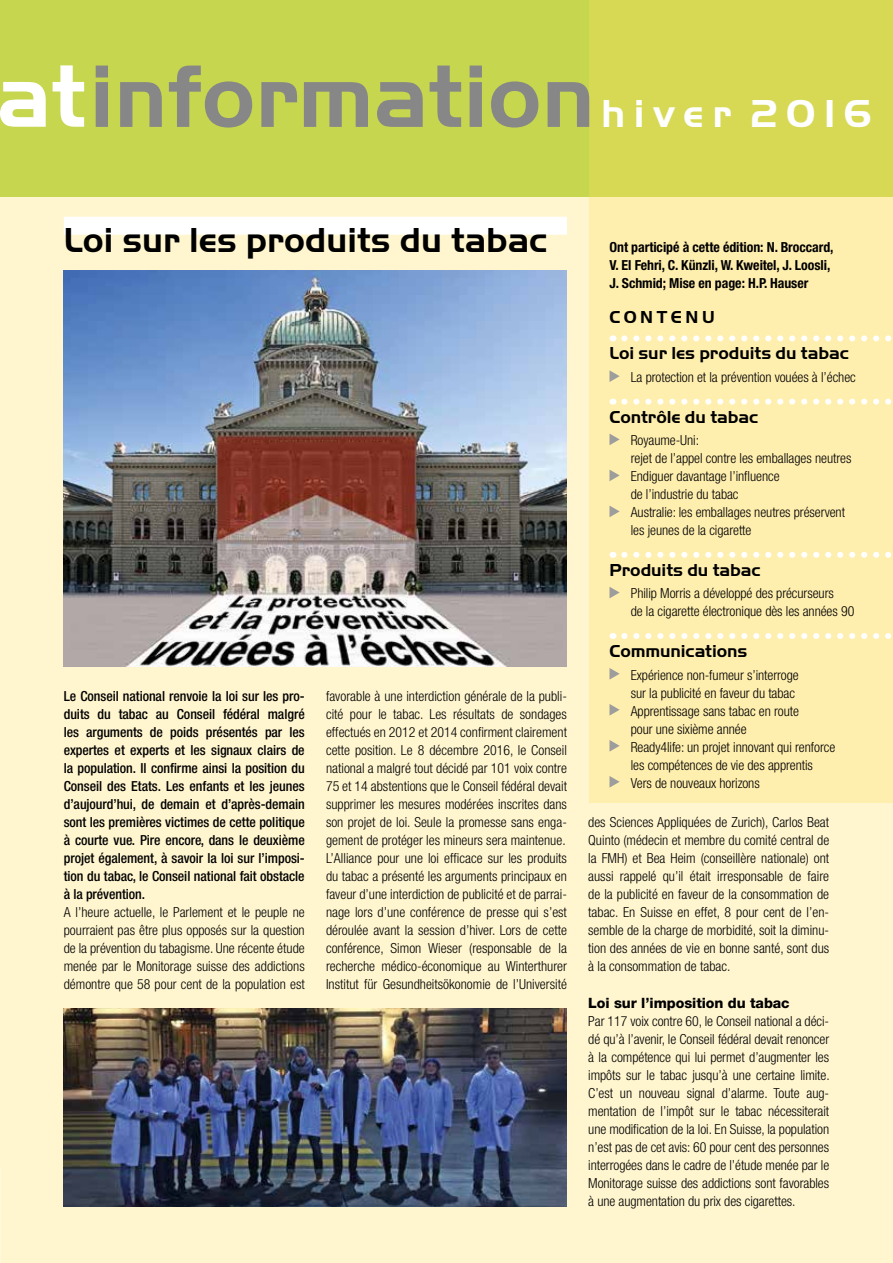
<style>
.page{position:relative;width:893px;height:1263px;background:#fff}
.page>*{position:absolute;margin:0;border:0;box-sizing:border-box;transform-origin:0 0}
.t1{font:700 40.5px "Handel Got D";letter-spacing:.21em;color:#fff}
.t2{font:700 36px "Handel Got D";color:#000}
.t3{font:700 18px/36px "Handel Got D";letter-spacing:-.005em;color:#000}
.t4{font:800 14.25px "Helvetica Neue";letter-spacing:-.005em;color:#000}
.t5{font:300 condensed 13.8px/18px "Helvetica Neue";letter-spacing:-.005em;color:#000;text-align:justify}
.t6{font:500 condensed 13.8px/18px "Helvetica Neue";letter-spacing:-.005em;color:#000;text-align:justify}
.t7{font:700 condensed 13.8px/18px "Helvetica Neue";letter-spacing:-.005em;color:#000}
</style>
<div class="page">
<hr style="left:0;top:0;width:1px;height:1263px;background:#ffe163">
<div style="left:1px;top:0;width:892px;height:1263px;background:#fff6d0"></div>
<div style="left:1px;top:0;width:892px;height:197px;background:#c7d64f"></div>
<svg style="left:589px;top:0;width:304px;height:802px;fill:#ffefaf"></svg>
<svg style="left:96px;top:66px;width:493px;height:61px"></svg>
<svg style="left:0;top:82px;width:46px;height:45px"></svg>
<svg style="left:53px;top:65px;width:31px;height:62px"></svg>
<svg style="left:624px;top:335px;width:269px;height:6px;background:#fff4cd"></svg>
<svg style="left:609px;top:370px;width:11px;height:12px"></svg>
<svg style="left:624px;top:399px;width:269px;height:6px;background:#fff4cd"></svg>
<svg style="left:609px;top:434px;width:11px;height:11px"></svg>
<svg style="left:609px;top:470px;width:11px;height:11px"></svg>
<svg style="left:609px;top:506px;width:11px;height:11px"></svg>
<svg style="left:624px;top:552px;width:269px;height:6px;background:#fff5cd"></svg>
<svg style="left:609px;top:587px;width:11px;height:11px"></svg>
<svg style="left:624px;top:633px;width:269px;height:6px;background:#fff5cd"></svg>
<svg style="left:609px;top:668px;width:11px;height:12px"></svg>
<svg style="left:609px;top:704px;width:11px;height:12px"></svg>
<svg style="left:609px;top:740px;width:11px;height:12px"></svg>
<svg style="left:609px;top:776px;width:11px;height:12px"></svg>
<div style="left:64px;top:217px;width:503px;height:18px;background:#fff"></div>
<img style="left:64px;top:271px;width:503px;height:395px">
<img style="left:64px;top:1008px;width:503px;height:198px">
<h1 class="t1" style="left:601px;top:91px;width:272px">hiver 2016</h1>
<h2 class="t2" style="left:64px;top:219px;width:485px">Loi sur les produits du tabac</h2>
<p class="t6" style="left:64px;top:687px;width:242px">Le Conseil national renvoie la loi sur les pro&shy;duits du tabac au Conseil fédéral malgré les arguments de poids présentés par les expertes et experts et les signaux clairs de la population. Il confirme ainsi la position du Conseil des Etats. Les enfants et les jeunes d’aujourd’hui, de demain et d’après-demain sont les premières victimes de cette politique à courte vue. Pire encore, dans le deuxième projet également, à savoir la loi sur l’imposi&shy;tion du tabac, le Conseil national fait obstacle à la prévention.</p>
<p class="t5" style="left:64px;top:903px;width:242px">A l’heure actuelle, le Parlement et le peuple ne pourraient pas être plus opposés sur la question de la prévention du tabagisme. Une récente étude menée par le Monitorage suisse des addictions démontre que 58 pour cent de la population est</p>
<p class="t5" style="left:326px;top:687px;width:242px">favorable à une interdiction générale de la publi&shy;cité pour le tabac. Les résultats de sondages effectués en 2012 et 2014 confirment clairement cette position. Le 8 décembre 2016, le Conseil national a malgré tout décidé par 101 voix contre 75 et 14 abstentions que le Conseil fédéral devait supprimer les mesures modérées inscrites dans son projet de loi. Seule la promesse sans enga&shy;gement de protéger les mineurs sera maintenue.<br>L’Alliance pour une loi efficace sur les produits du tabac a présenté les arguments principaux en faveur d’une interdiction de publicité et de parrai&shy;nage lors d’une conférence de presse qui s’est déroulée avant la session d’hiver. Lors de cette conférence, Simon Wieser (responsable de la recherche médico-économique au Winterthurer Institut für Gesundheitsökonomie de l’Université</p>
<p class="t7" style="left:609px;top:238px;width:226px">Ont participé à cette édition: N. Broccard,<br>V. El Fehri, C. Künzli, W. Kweitel, J. Loosli,<br>J. Schmid; Mise en page: H.P. Hauser</p>
<h3 class="t3" style="left:609px;top:299px;width:241px">CONTENU<br>Loi sur les produits du tabac</h3>
<p class="t5" style="left:631px;top:368px;width:227px">La protection et la prévention vouées à l’échec</p>
<h3 class="t3" style="left:609px;top:398px;width:150px">Contrôle du tabac</h3>
<p class="t5" style="left:631px;top:431px;width:222px;text-align:left">Royaume-Uni:<br>rejet de l’appel contre les emballages neutres<br>Endiguer davantage l’influence<br>de l’industrie du tabac<br>Australie: les emballages neutres préservent les jeunes de la cigarette</p>
<h3 class="t3" style="left:609px;top:551px;width:153px">Produits du tabac</h3>
<p class="t5" style="left:631px;top:584px;width:225px">Philip Morris a développé des précurseurs<br>de la cigarette électronique dès les années 90</p>
<h3 class="t3" style="left:609px;top:633px;width:139px">Communications</h3>
<p class="t5" style="left:631px;top:666px;width:206px;text-align:left">Expérience non-fumeur s’interroge<br>sur la publicité en faveur du tabac Apprentissage sans tabac en route<br>pour une sixième année<br>Ready4life: un projet innovant qui renforce les compétences de vie des apprentis Vers de nouveaux horizons</p>
<p class="t5" style="left:588px;top:813px;width:242px">des Sciences Appliquées de Zurich), Carlos Beat Quinto (médecin et membre du comité central de la FMH) et Bea Heim (conseillère nationale) ont aussi rappelé qu’il était irresponsable de faire de la publicité en faveur de la consommation de tabac. En Suisse en effet, 8 pour cent de l’en&shy;semble de la charge de morbidité, soit la diminu&shy;tion des années de vie en bonne santé, sont dus à la consommation de tabac.</p>
<p class="t4" style="left:588px;top:994px;width:203px">Loi sur l’imposition du tabac</p>
<p class="t5" style="left:588px;top:1011px;width:243px">Par 117 voix contre 60, le Conseil national a déci&shy;dé qu’à l’avenir, le Conseil fédéral devait renoncer à la compétence qui lui permet d’augmenter les impôts sur le tabac jusqu’à une certaine limite.<br>C’est un nouveau signal d’alarme. Toute aug&shy;mentation de l’impôt sur le tabac nécessiterait une modification de la loi. En Suisse, la population n’est pas de cet avis: 60 pour cent des personnes interrogées dans le cadre de l’étude menée par le Monitorage suisse des addictions sont favorables à une augmentation du prix des cigarettes.</p>
</div>
